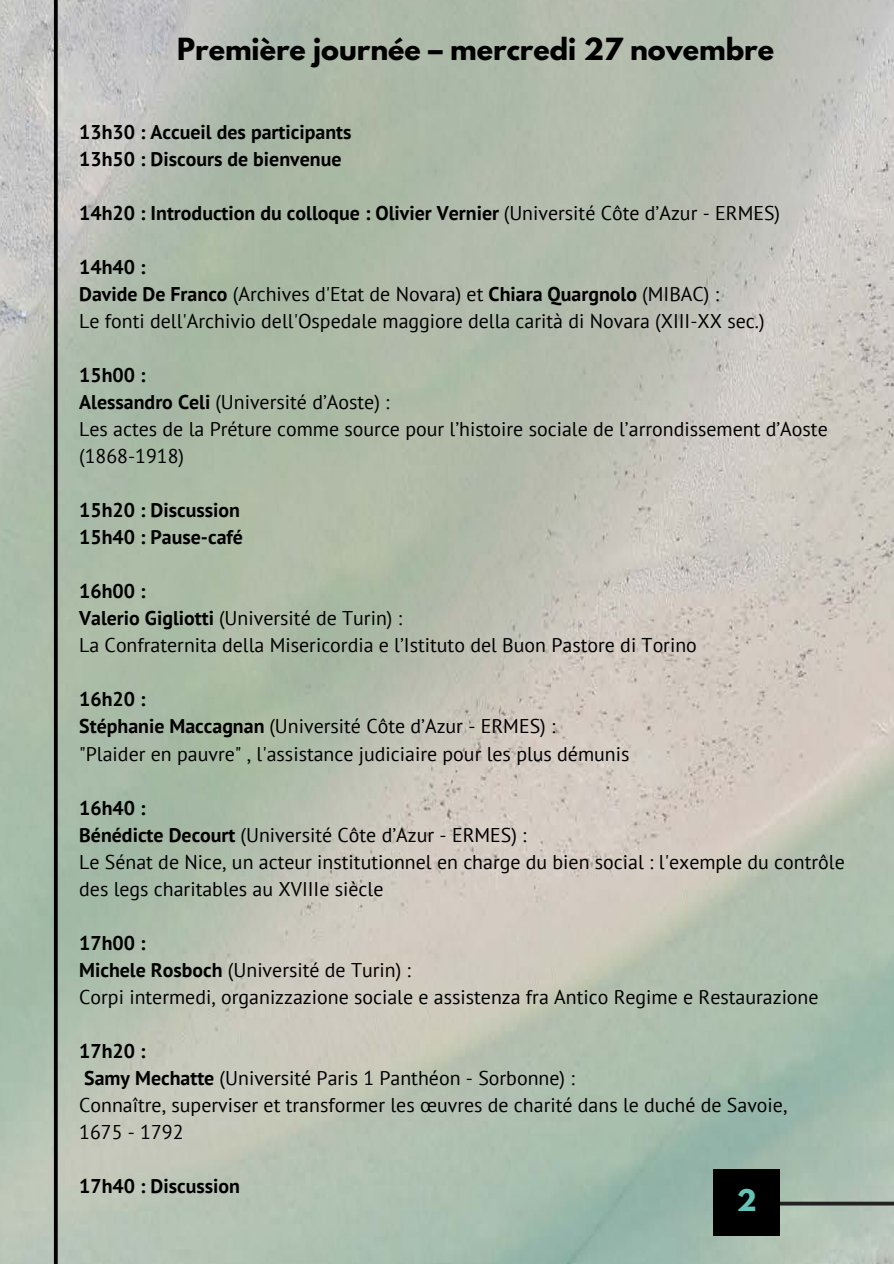
<style>
.page{position:relative;width:894px;height:1264px;background:#fff}
.page>*{position:absolute;margin:0;border:0;box-sizing:border-box;transform-origin:0 0}
.t1{font:700 27px "League Spartan";color:#000}
.t2{font:700 26.55px "League Spartan";color:#64c2b6}
.t3{font:19.8px/27px "PT Sans";color:#000}
.t4{font:700 19.8px/27px "PT Sans";color:#000}
.s1{font-weight:400}
.s2{font-weight:700}
</style>
<div class="page">
<img style="left:0;top:0;width:893px;height:1263px">
<svg style="left:41px;top:0;width:30px;height:1263px;background:#a1ab9f"></svg>
<svg style="left:779px;top:1188px;width:114px;height:30px;background:#9daca0"></svg>
<div style="left:713px;top:1169px;width:66px;height:66px;background:#000"></div>
<h1 class="t1" style="left:177px;top:36px;width:598px">Première journée – mercredi 27 novembre</h1>
<p class="t4" style="left:79px;top:118px;width:274px">13h30 : Accueil des participants<br>13h50 : Discours de bienvenue</p>
<p class="t4" style="left:79px;top:199px;width:702px">14h20 : Introduction du colloque : Olivier Vernier <span class="s1">(Université Côte d’Azur - ERMES)</span></p>
<p class="t3" style="left:79px;top:253px;width:686px"><span class="s2">14h40 :<br>Davide De Franco</span> (Archives d'Etat de Novara) et <span class="s2">Chiara Quargnolo</span> (MIBAC) :<br>Le fonti dell'Archivio dell'Ospedale maggiore della carità di Novara (XIII-XX sec.)</p>
<p class="t3" style="left:79px;top:361px;width:749px"><span class="s2">15h00 :<br>Alessandro Celi</span> (Université d’Aoste) :<br>Les actes de la Préture comme source pour l’histoire sociale de l’arrondissement d’Aoste (1868-1918)</p>
<p class="t4" style="left:79px;top:496px;width:165px">15h20 : Discussion<br>15h40 : Pause-café</p>
<p class="t3" style="left:79px;top:577px;width:619px"><span class="s2">16h00 :<br>Valerio Gigliotti</span> (Université de Turin) :<br>La Confraternita della Misericordia e l’Istituto del Buon Pastore di Torino</p>
<p class="t3" style="left:79px;top:685px;width:551px"><span class="s2">16h20 :<br>Stéphanie Maccagnan</span> (Université Côte d’Azur - ERMES) :<br>"Plaider en pauvre" , l'assistance judiciaire pour les plus démunis</p>
<p class="t3" style="left:79px;top:793px;width:766px"><span class="s2">16h40 :<br>Bénédicte Decourt</span> (Université Côte d’Azur - ERMES) :<br>Le Sénat de Nice, un acteur institutionnel en charge du bien social : l'exemple du contrôle des legs charitables au XVIIIe siècle</p>
<p class="t3" style="left:79px;top:928px;width:740px"><span class="s2">17h00 :<br>Michele Rosboch</span> (Université de Turin) :<br>Corpi intermedi, organizzazione sociale e assistenza fra Antico Regime e Restaurazione</p>
<p class="t3" style="left:79px;top:1037px;width:709px"><span class="s2">17h20 :<br>Samy Mechatte</span> (Université Paris 1 Panthéon - Sorbonne) :<br>Connaître, superviser et transformer les œuvres de charité dans le duché de Savoie, 1675 - 1792</p>
<p class="t4" style="left:79px;top:1172px;width:162px">17h40 : Discussion</p>
<h2 class="t2" style="left:736px;top:1186px;width:21px">2</h2>
</div>
